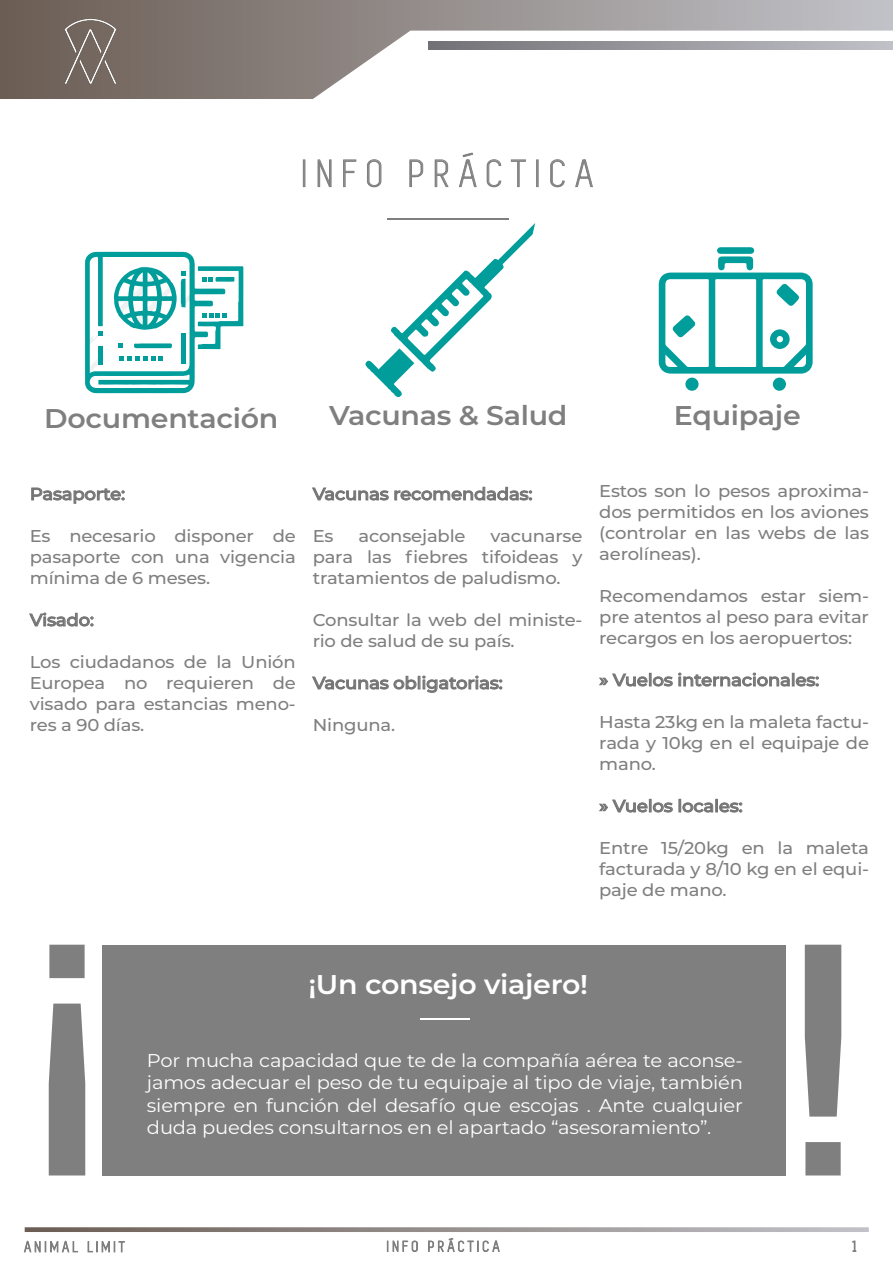
<style>
.page{position:relative;width:893px;height:1263px;background:#fff}
.page>*{position:absolute;margin:0;border:0;box-sizing:border-box;transform-origin:0 0}
.t1{font:39.6px "Simplifica";letter-spacing:.2em;color:#7f7f7f;scale:1.18 1}
.t2{font:600 27px "Montserrat";letter-spacing:-.01em;color:#7f7f7f;scale:1.05 1}
.t3{font:600 27px "Montserrat";letter-spacing:-.01em;color:#fff;scale:1.05 1}
.t4{font:18.6px/22.5px "Montserrat";letter-spacing:-.01em;color:#fff;text-align:justify;scale:1.05 1}
.t5{font:500 17.1px/21px "Montserrat";letter-spacing:-.01em;color:#7f7f7f;text-align:justify;scale:1.05 1}
.t6{font:500 17.1px "Montserrat";letter-spacing:-.01em;color:#757474;scale:1.05 1}
</style>
<div class="page">
<svg style="left:0;top:0;width:893px;height:99px"></svg>
<svg style="left:24px;top:1227px;width:845px;height:25px"></svg>
<div style="left:303px;top:160px;width:2px;height:27px;border:1px solid #7f7f7f"></div>
<svg style="left:318px;top:159px;width:13px;height:28px"></svg>
<svg style="left:343px;top:159px;width:13px;height:28px"></svg>
<svg style="left:367px;top:159px;width:14px;height:28px"></svg>
<svg style="left:410px;top:159px;width:13px;height:28px"></svg>
<svg style="left:435px;top:159px;width:13px;height:28px"></svg>
<svg style="left:459px;top:153px;width:18px;height:34px"></svg>
<svg style="left:487px;top:159px;width:14px;height:28px"></svg>
<svg style="left:511px;top:159px;width:15px;height:28px"></svg>
<div style="left:536px;top:160px;width:2px;height:27px;border:1px solid #7f7f7f"></div>
<svg style="left:550px;top:159px;width:15px;height:28px"></svg>
<svg style="left:575px;top:159px;width:18px;height:28px"></svg>
<hr style="left:387px;top:218px;width:121px;height:2px;background:#7f7f7f">
<svg style="left:365px;top:223px;width:170px;height:174px"></svg>
<div style="left:685px;top:378px;width:14px;height:13px;background:#009d9b;border-radius:50%"></div>
<div style="left:773px;top:378px;width:13px;height:13px;background:#009d9b;border-radius:50%"></div>
<svg style="left:659px;top:247px;width:154px;height:127px"></svg>
<svg style="left:85px;top:252px;width:158px;height:141px"></svg>
<hr style="left:99px;top:347px;width:4px;height:18px;background:#009d9b">
<div style="left:181px;top:333px;width:5px;height:31px;background:#009d9b"></div>
<svg style="left:31px;top:487px;width:94px;height:17px"></svg>
<svg style="left:29px;top:612px;width:65px;height:15px"></svg>
<svg style="left:312px;top:486px;width:220px;height:15px"></svg>
<svg style="left:312px;top:675px;width:190px;height:18px"></svg>
<svg style="left:599px;top:673px;width:220px;height:14px"></svg>
<svg style="left:599px;top:799px;width:74px;height:14px"></svg>
<svg style="left:679px;top:799px;width:63px;height:14px"></svg>
<img style="left:17px;top:7px;width:144px;height:82px">
<svg style="left:428px;top:41px;width:465px;height:9px;background:#99999e"></svg>
<div style="left:103px;top:945px;width:683px;height:230px;background:#7f7f7f"></div>
<hr style="left:420px;top:1018px;width:50px;height:2px;background:#fff">
<svg style="left:49px;top:945px;width:36px;height:230px;background:#929292"></svg>
<svg style="left:805px;top:945px;width:36px;height:230px;background:#929292"></svg>
<h1 class="t1" style="left:303px;top:153px;width:248px">INFO PRÁCTICA</h1>
<h2 class="t2" style="left:44px;top:399px;width:224px">Documentación</h2>
<h2 class="t2" style="left:329px;top:396px;width:229px">Vacunas &amp; Salud</h2>
<h2 class="t2" style="left:674px;top:396px;width:122px">Equipaje</h2>
<p class="t6" style="left:30px;top:482px;width:92px">Pasaporte:</p>
<p class="t5" style="left:30px;top:525px;width:255px">Es necesario disponer de pasaporte con una vigencia mínima de 6 meses.</p>
<p class="t6" style="left:30px;top:608px;width:63px">Visado:</p>
<p class="t5" style="left:30px;top:651px;width:255px">Los ciudadanos de la Unión Europea no requieren de visado para estancias meno&shy;res a 90 días.</p>
<p class="t6" style="left:313px;top:482px;width:211px">Vacunas recomendadas:</p>
<p class="t5" style="left:313px;top:525px;width:21px">Es</p>
<p class="t5" style="left:358px;top:525px;width:103px">aconsejable</p>
<p class="t5" style="left:313px;top:525px;width:258px;text-indent:178px">vacunarse para las fiebres tifoideas y tratamientos de paludismo.</p>
<p class="t5" style="left:313px;top:609px;width:258px">Consultar la web del ministe&shy;rio de salud de su país.</p>
<p class="t6" style="left:313px;top:671px;width:182px">Vacunas obligatorias:</p>
<p class="t5" style="left:313px;top:714px;width:80px">Ninguna.</p>
<p class="t5" style="left:599px;top:480px;width:258px">Estos son lo pesos aproxima&shy;dos permitidos en los aviones (controlar en las webs de las aerolíneas).</p>
<p class="t5" style="left:599px;top:585px;width:258px">Recomendamos estar siem&shy;pre atentos al peso para evitar recargos en los aeropuertos:</p>
<p class="t6" style="left:599px;top:668px;width:211px">» Vuelos internacionales:</p>
<p class="t5" style="left:599px;top:711px;width:258px">Hasta 23kg en la maleta factu&shy;rada y 10kg en el equipaje de mano.</p>
<p class="t6" style="left:599px;top:794px;width:138px">» Vuelos locales:</p>
<p class="t5" style="left:599px;top:837px;width:258px">Entre 15/20kg en la maleta facturada y 8/10 kg en el equi&shy;paje de mano.</p>
<h2 class="t3" style="left:308px;top:965px;width:268px">¡Un consejo viajero!</h2>
<p class="t4" style="left:147px;top:1048px;width:569px">Por mucha capacidad que te de la compañía aérea te aconse&shy;jamos adecuar el peso de tu equipaje al tipo de viaje, también siempre en función del desafío que escojas . Ante cualquier duda puedes consultarnos en el apartado “asesoramiento”.</p>
</div>
